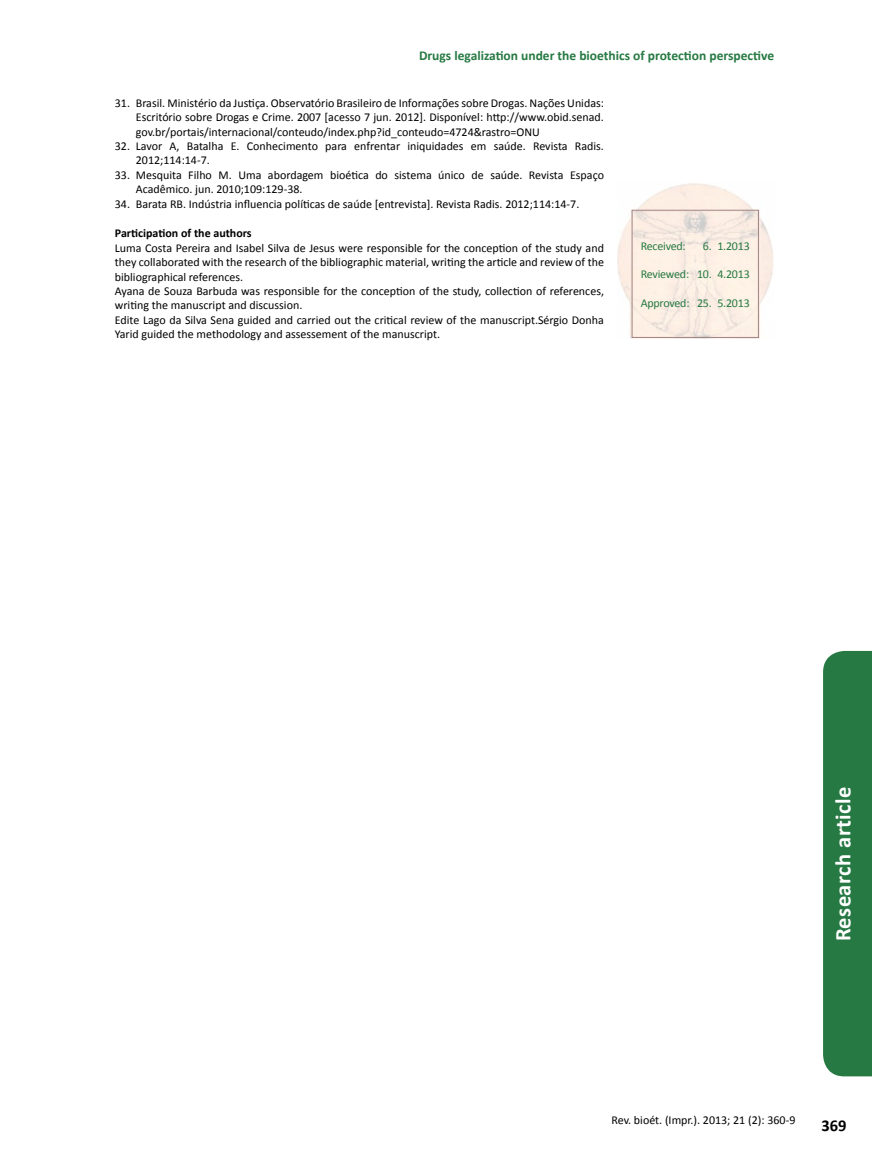
<style>
.page{position:relative;width:872px;height:1170px;background:#fff}
.page>*{position:absolute;margin:0;border:0;box-sizing:border-box;transform-origin:0 0}
.t1{font:700 22.5px "Calibri";letter-spacing:.02em;color:#fff}
.t2{font:700 16.5px "Calibri";color:#000}
.t3{font:700 13.5px "Calibri";color:#267942}
.t4{font:12px/14.4px "Calibri";color:#000}
.t5{font:12px "Calibri";letter-spacing:-.02em;color:#267942}
.t6{font:700 12px "Calibri";color:#000}
</style>
<div class="page">
<div style="left:823px;top:651px;width:49px;height:425px;background:#267942"></div>
<img style="left:617px;top:183px;width:156px;height:155px">
<div style="left:632px;top:210px;width:126px;height:127px;border:1px solid #a38483"></div>
<p class="t3" style="left:419px;top:47px;width:357px">Drugs legalization under the bioethics of protection perspective</p>
<p class="t4" style="left:136px;top:96px;width:469px;text-align:justify;text-indent:-21px">31. Brasil. Ministério da Justiça. Observatório Brasileiro de Informações sobre Drogas. Nações Unidas:<br>Escritório sobre Drogas e Crime. 2007 [acesso 7 jun. 2012]. Disponível: http://www.obid.senad. gov.br/portais/internacional/conteudo/index.php?id_conteudo=4724&amp;rastro=ONU</p>
<p class="t4" style="left:136px;top:139px;width:469px;text-indent:-21px">32. Lavor A, Batalha E. Conhecimento para enfrentar iniquidades em saúde. Revista Radis.<br>2012;114:14-7.</p>
<p class="t4" style="left:136px;top:168px;width:469px;text-indent:-21px">33. Mesquita Filho M. Uma abordagem bioética do sistema único de saúde. Revista Espaço<br>Acadêmico. jun. 2010;109:129-38.</p>
<p class="t4" style="left:115px;top:196px;width:466px">34. Barata RB. Indústria influencia políticas de saúde [entrevista]. Revista Radis. 2012;114:14-7.</p>
<p class="t6" style="left:115px;top:226px;width:138px">Participation of the authors</p>
<p class="t4" style="left:115px;top:241px;width:490px">Luma Costa Pereira and Isabel Silva de Jesus were responsible for the conception of the study and they collaborated with the research of the bibliographic material, writing the article and review of the bibliographical references.<br>Ayana de Souza Barbuda was responsible for the conception of the study, collection of references, writing the manuscript and discussion.<br>Edite Lago da Silva Sena guided and carried out the critical review of the manuscript.Sérgio Donha Yarid guided the methodology and assessement of the manuscript.</p>
<p class="t5" style="left:640px;top:238px;width:47px">Received:</p>
<p class="t5" style="left:703px;top:238px;width:48px">6. 1.2013</p>
<p class="t5" style="left:640px;top:267px;width:111px">Reviewed: 10. 4.2013</p>
<p class="t5" style="left:640px;top:295px;width:111px">Approved: 25. 5.2013</p>
<h1 class="t1" style="left:828px;top:941px;width:156px;rotate:-90deg">Research article</h1>
<p class="t4" style="left:611px;top:1113px;width:185px">Rev. bioét. (Impr.). 2013; 21 (2): 360-9</p>
<h2 class="t2" style="left:821px;top:1115px;width:27px">369</h2>
</div>
